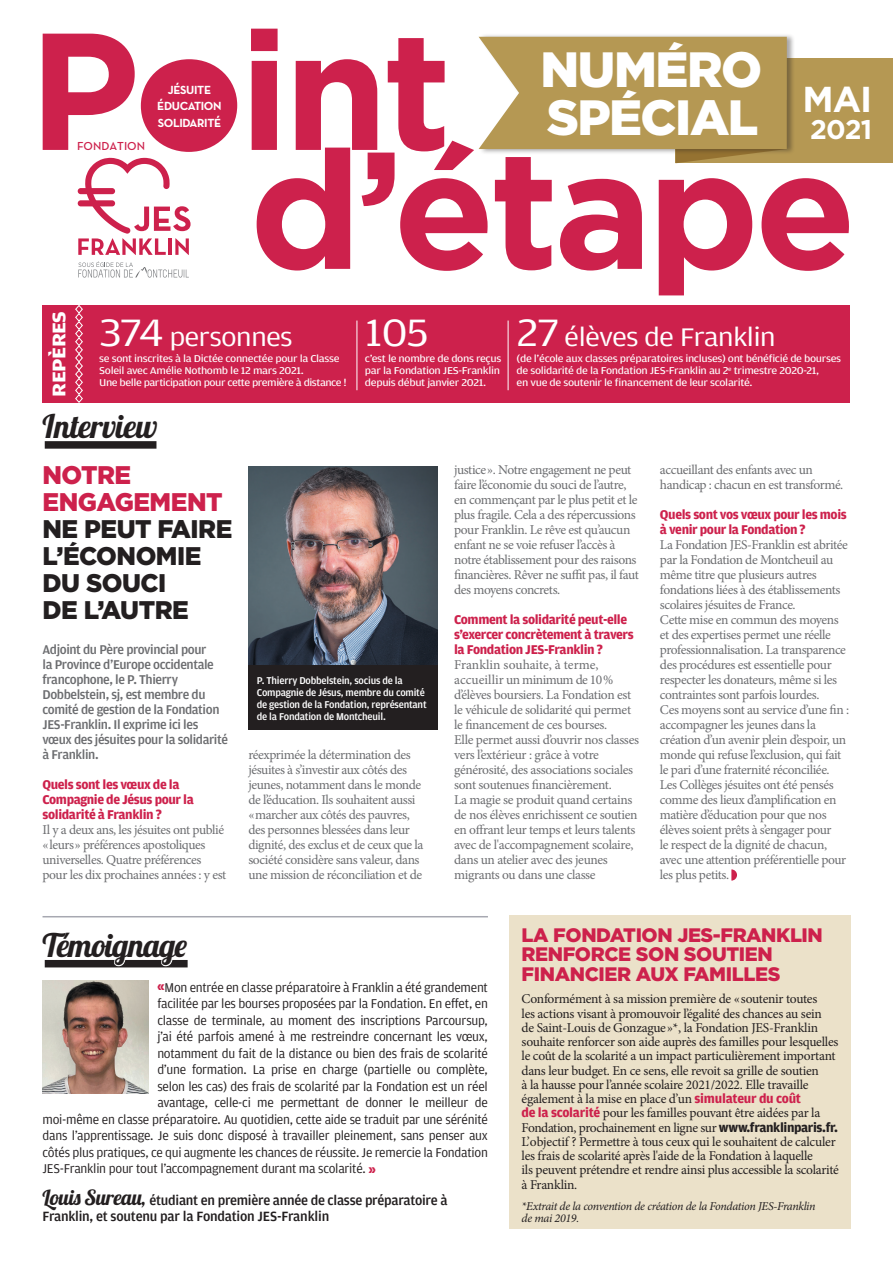
<style>
.page{position:relative;width:893px;height:1263px;background:#fff}
.page>*{position:absolute;margin:0;border:0;box-sizing:border-box;transform-origin:0 0}
.t1{font:700 166.2px "Gotham";letter-spacing:-.03em;color:#cd214c}
.t2{font:900 49.5px/47.5px "Gotham";letter-spacing:-.03em;color:#fff}
.t3{font:40.5px "Amplitude";color:#fff;scale:1.16 1}
.t4{font:700 36px "Gotham";color:#fff}
.t5{font:32.4px "Lobster 1.4";letter-spacing:-.03em;color:#231f20}
.t6{font:32.4px "Lobster 1.4";letter-spacing:-.01em;color:#231f20}
.t7{font:27px "Amplitude";letter-spacing:-.03em;color:#fff;scale:1.16 1}
.t8{font:700 27px "Gotham";color:#fff}
.t9{font:900 25.5px/27px "Gotham";letter-spacing:-.02em;color:#231f20}
.t10{font:900 25.5px/27px "Gotham";letter-spacing:-.02em;color:#cd214c}
.t11{font:900 19.5px/19.5px "Gotham";letter-spacing:-.02em;color:#cd214c}
.t12{font:700 19.5px "Amplitude";letter-spacing:-.03em;color:#fff;scale:1.16 1}
.t13{font:500 14.25px/16.5px "Amplitude";letter-spacing:-.02em;color:#231f20}
.t14{font:13.5px/15px "Minion Pro";letter-spacing:-.03em;color:#6c6d70}
.t15{font:13.5px "Amplitude";letter-spacing:-.02em;color:#231f20}
.t16{font:13.5px/14.2px "Minion Pro";letter-spacing:-.02em;color:#231f20}
.t17{font:500 13.5px/15px "Amplitude";letter-spacing:-.03em;color:#6c6d70}
.t18{font:700 13.5px/15px "Amplitude";letter-spacing:-.03em;color:#cd214c}
.t19{font:italic 12px/12px "Minion Pro";letter-spacing:-.03em;color:#231f20}
.t20{font:700 12px/16.5px "Neutraface Text";letter-spacing:-.03em;color:#fff;text-align:center}
.t21{font:600 11.85px "Neutraface Text";color:#cd214c}
.t22{font:10.5px/12px "Amplitude";letter-spacing:-.03em;color:#fff;scale:1.16 1}
.t23{font:500 10.5px/12px "Amplitude";letter-spacing:-.02em;color:#fff}
.s1{font-size:40.5px}
.s2{font-family:"Amplitude";font-weight:700;color:#cd214c}
.s3{font-family:"Amplitude";font-weight:700}
.s4{font-weight:900;color:#cd214c}
.s5{font-family:"Lobster 1.4";font-weight:400;font-size:21px}
</style>
<div class="page">
<svg style="left:78px;top:158px;width:113px;height:97px"></svg>
<div style="left:78px;top:188px;width:37px;height:6px;background:#cd214c;border-radius:3px"></div>
<div style="left:78px;top:200px;width:37px;height:6px;background:#cd214c;border-radius:3px"></div>
<svg style="left:78px;top:261px;width:111px;height:17px"></svg>
<div style="left:157px;top:74px;width:65px;height:64px;background:#cd214c;border-radius:50%"></div>
<div style="left:43px;top:305px;width:807px;height:98px;background:#cd214c"></div>
<svg style="left:75px;top:305px;width:8px;height:98px"></svg>
<hr style="left:508px;top:321px;width:1px;height:69px;background:#fff">
<hr style="left:357px;top:321px;width:1px;height:69px;background:#fff">
<div style="left:676px;top:58px;width:217px;height:105px;background:#b59853"></div>
<div style="left:478px;top:34px;width:317px;height:121px;background:#231f20;opacity:.4"></div>
<svg style="left:479px;top:37px;width:316px;height:126px"></svg>
<div style="left:45px;top:441px;width:111px;height:8px;background:#231f20"></div>
<img style="left:248px;top:467px;width:189px;height:198px">
<div style="left:248px;top:665px;width:189px;height:65px;background:#231f20"></div>
<div style="left:45px;top:960px;width:143px;height:7px;background:#231f20"></div>
<svg style="left:114px;top:960px;width:12px;height:6px"></svg>
<svg style="left:161px;top:960px;width:12px;height:6px"></svg>
<img style="left:43px;top:980px;width:106px;height:114px">
<hr style="left:43px;top:916px;width:445px;height:1px;background:#a7a8b1">
<div style="left:509px;top:915px;width:341px;height:314px;background:#ebe1c9"></div>
<svg style="left:731px;top:869px;width:6px;height:12px"></svg>
<h1 class="t1" style="left:29px;top:-19px;width:425px">Point</h1>
<h2 class="t2" style="left:541px;top:46px;width:223px">NUMÉRO<br>SPÉCIAL</h2>
<p class="t20" style="left:157px;top:81px;width:66px">JÉSUITE<br>ÉDUCATION<br>SOLIDARITÉ</p>
<h3 class="t4" style="left:802px;top:75px;width:71px">MAI</h3>
<h3 class="t8" style="left:810px;top:111px;width:64px">2021</h3>
<p class="t21" style="left:77px;top:139px;width:70px">FONDATION</p>
<h1 class="t1" style="left:249px;top:100px;width:609px">d’étape</h1>
<h3 class="t12" style="left:48px;top:397px;width:75px;rotate:-90deg">REPÈRES</h3>
<h3 class="t7" style="left:99px;top:322px;width:168px"><span class="s1">374</span> personnes</h3>
<p class="t22" style="left:99px;top:353px;width:215px">se sont inscrites à la Dictée connectée pour la Classe<br>Soleil avec Amélie Nothomb le 12 mars 2021.<br>Une belle participation pour cette première à distance !</p>
<h3 class="t6" style="left:43px;top:406px;width:117px">Interview</h3>
<h3 class="t3" style="left:365px;top:310px;width:57px">105</h3>
<p class="t22" style="left:365px;top:353px;width:119px">c’est le nombre de dons reçus par la Fondation JES-Franklin depuis début janvier 2021.</p>
<h3 class="t7" style="left:517px;top:322px;width:225px"><span class="s1">27</span> élèves de Franklin</h3>
<p class="t22" style="left:517px;top:353px;width:281px">(de l’école aux classes préparatoires incluses) ont bénéficié de bourses de solidarité de la Fondation JES-Franklin au 2<sup>e</sup> trimestre 2020-21,<br>en vue de soutenir le financement de leur scolarité.</p>
<h3 class="t10" style="left:43px;top:461px;width:182px">NOTRE<br>ENGAGEMENT</h3>
<h3 class="t9" style="left:43px;top:515px;width:191px">NE PEUT FAIRE<br>L’ÉCONOMIE<br>DU SOUCI<br>DE L’AUTRE</h3>
<p class="t17" style="left:43px;top:642px;width:187px">Adjoint du Père provincial pour<br>la Province d’Europe occidentale francophone, le P. Thierry<br>Dobbelstein, sj, est membre du comité de gestion de la Fondation<br>JES-Franklin. Il exprime ici les vœux des jésuites pour la solidarité à Franklin.</p>
<p class="t18" style="left:43px;top:777px;width:153px">Quels sont les vœux de la<br>Compagnie de Jésus pour la solidarité à Franklin ?</p>
<p class="t14" style="left:43px;top:822px;width:185px">Il y a deux ans, les jésuites ont publié «leurs» préférences apostoliques universelles. Quatre préférences pour les dix prochaines années : y est</p>
<p class="t23" style="left:257px;top:674px;width:171px">P. Thierry Dobbelstein, socius de la Compagnie de Jésus, membre du comité de gestion de la Fondation, représentant de la Fondation de Montcheuil.</p>
<p class="t14" style="left:248px;top:747px;width:177px">réexprimée la détermination des jésuites à s’investir aux côtés des jeunes, notamment dans le monde de l’éducation. Ils souhaitent aussi «marcher aux côtés des pauvres, des personnes blessées dans leur dignité, des exclus et de ceux que la société considère sans valeur, dans une mission de réconciliation et de</p>
<p class="t14" style="left:454px;top:462px;width:186px">justice». Notre engagement ne peut faire l’économie du souci de l’autre, en commençant par le plus petit et le plus fragile. Cela a des répercussions pour Franklin. Le rêve est qu’aucun enfant ne se voie refuser l’accès à notre établissement pour des raisons financières. Rêver ne suffit pas, il faut des moyens concrets.</p>
<p class="t18" style="left:454px;top:612px;width:181px">Comment la solidarité peut-elle s’exercer concrètement à travers la Fondation JES-Franklin ?</p>
<p class="t14" style="left:454px;top:657px;width:186px">Franklin souhaite, à terme, accueillir un minimum de 10% d’élèves boursiers. La Fondation est le véhicule de solidarité qui permet le financement de ces bourses.<br>Elle permet aussi d’ouvrir nos classes vers l’extérieur : grâce à votre générosité, des associations sociales sont soutenues financièrement.<br>La magie se produit quand certains de nos élèves enrichissent ce soutien en offrant leur temps et leurs talents avec de l'accompagnement scolaire, dans un atelier avec des jeunes migrants ou dans une classe</p>
<p class="t14" style="left:660px;top:462px;width:185px">accueillant des enfants avec un handicap : chacun en est transformé.</p>
<p class="t18" style="left:660px;top:507px;width:188px">Quels sont vos vœux pour les mois à venir pour la Fondation ?</p>
<p class="t14" style="left:660px;top:537px;width:191px">La Fondation JES-Franklin est abritée par la Fondation de Montcheuil au même titre que plusieurs autres fondations liées à des établissements scolaires jésuites de France.<br>Cette mise en commun des moyens et des expertises permet une réelle professionnalisation. La transparence des procédures est essentielle pour respecter les donateurs, même si les contraintes sont parfois lourdes.<br>Ces moyens sont au service d’une fin : accompagner les jeunes dans la création d’un avenir plein d’espoir, un monde qui refuse l’exclusion, qui fait le pari d’une fraternité réconciliée.<br>Les Collèges jésuites ont été pensés comme des lieux d’amplification en matière d’éducation pour que nos élèves soient prêts à s’engager pour<br>le respect de la dignité de chacun, avec une attention préférentielle pour les plus petits.</p>
<h3 class="t5" style="left:43px;top:925px;width:146px">Témoignage</h3>
<h3 class="t11" style="left:522px;top:925px;width:303px">LA FONDATION JES-FRANKLIN<br>RENFORCE SON SOUTIEN<br>FINANCIER AUX FAMILLES</h3>
<p class="t16" style="left:522px;top:992px;width:319px">Conformément à sa mission première de «soutenir toutes<br>les actions visant à promouvoir l’égalité des chances au sein<br>de Saint-Louis de Gonzague»*, la Fondation JES-Franklin souhaite renforcer son aide auprès des familles pour lesquelles le coût de la scolarité a un impact particulièrement important dans leur budget. En ce sens, elle revoit sa grille de soutien<br>à la hausse pour l’année scolaire 2021/2022. Elle travaille également à la mise en place d’un <span class="s2">simulateur du coût<br>de la scolarité</span> pour les familles pouvant être aidées par la Fondation, prochainement en ligne sur <span class="s3">www.franklinparis.fr.<br></span>L’objectif ? Permettre à tous ceux qui le souhaitent de calculer les frais de scolarité après l'aide de la Fondation à laquelle<br>ils peuvent prétendre et rendre ainsi plus accessible la scolarité à Franklin.</p>
<p class="t19" style="left:522px;top:1200px;width:296px">*Extrait de la convention de création de la Fondation JES-Franklin de mai 2019.</p>
<p class="t15" style="left:157px;top:980px;width:332px"><span class="s4">«</span>Mon entrée en classe préparatoire à Franklin a été grandement</p>
<p class="t15" style="left:157px;top:996px;width:332px">facilitée par les bourses proposées par la Fondation. En effet, en</p>
<p class="t15" style="left:157px;top:1013px;width:332px">classe de terminale, au moment des inscriptions Parcoursup,</p>
<p class="t15" style="left:157px;top:1029px;width:332px">j’ai été parfois amené à me restreindre concernant les vœux,</p>
<p class="t15" style="left:157px;top:1046px;width:332px">notamment du fait de la distance ou bien des frais de scolarité</p>
<p class="t15" style="left:157px;top:1062px;width:332px">d’une formation. La prise en charge (partielle ou complète,</p>
<p class="t15" style="left:157px;top:1079px;width:332px">selon les cas) des frais de scolarité par la Fondation est un réel</p>
<p class="t15" style="left:157px;top:1095px;width:332px">avantage, celle-ci me permettant de donner le meilleur de</p>
<p class="t15" style="left:43px;top:1112px;width:447px">moi-même en classe préparatoire. Au quotidien, cette aide se traduit par une sérénité</p>
<p class="t15" style="left:43px;top:1128px;width:447px">dans l’apprentissage. Je suis donc disposé à travailler pleinement, sans penser aux</p>
<p class="t15" style="left:43px;top:1145px;width:447px">côtés plus pratiques, ce qui augmente les chances de réussite. Je remercie la Fondation</p>
<p class="t15" style="left:43px;top:1161px;width:335px">JES-Franklin pour tout l’accompagnement durant ma scolarité. <span class="s4">»</span></p>
<p class="t13" style="left:43px;top:1192px;width:406px"><span class="s5">Louis Sureau,</span> étudiant en première année de classe préparatoire à<br>Franklin, et soutenu par la Fondation JES-Franklin</p>
</div>
